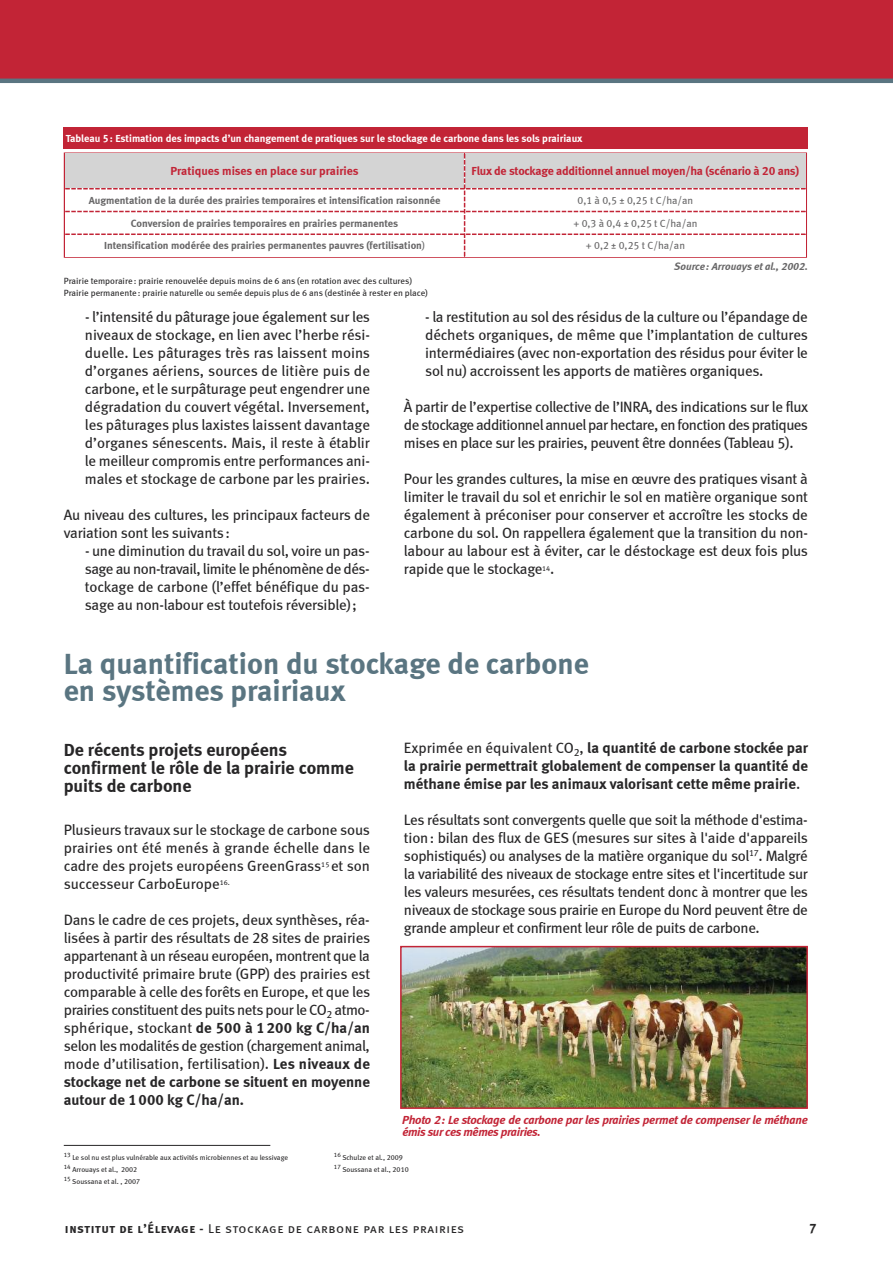
<style>
.page{position:relative;width:893px;height:1263px;background:#fff}
.page>*{position:absolute;margin:0;border:0;box-sizing:border-box;transform-origin:0 0}
.t1{font:30px/27px "Meta Bold LF";color:#5a7581}
.t2{font:18px/18px "Meta Bold LF";color:#272627}
.t3{font:15px/18px "Meta Book LF";letter-spacing:-.02em;color:#272627;text-align:justify}
.t4{font:15px/18px "Meta Bold LF";color:#272627}
.t5{font:13.5px "Meta Bold LF";color:#272627}
.t6{font:12.75px "Meta Book LF Caps";letter-spacing:.05em;color:#272627}
.t7{font:italic 12px/12px "Meta Bold LF";letter-spacing:-.025em;color:#c22436}
.t8{font:12px "Meta Bold LF";letter-spacing:-.015em;color:#c22436}
.t9{font:10.5px "Meta Bold LF";color:#686768}
.t10{font:10.5px "Meta Bold LF";color:#fff}
.t11{font:10.5px "Meta Book LF";color:#686768}
.t12{font:italic 10.5px "Meta Bold LF";color:#686768}
.t13{font:9px/12.6px "Meta Book LF";color:#272627}
.t14{font:7.2px "Meta Book LF";color:#272627}
.s1{font-family:"Meta Book LF"}
.s2{font-family:"Meta Bold LF"}
.s3{font-family:"Meta Bold LF Caps"}
</style>
<div class="page">
<div style="left:0;top:0;width:893px;height:81px;background:#c22436"></div>
<hr style="left:0;top:79px;width:893px;height:4px;background:#5a7581">
<div style="left:64px;top:152px;width:743px;height:106px;border:2px solid #c22436"></div>
<svg style="left:65px;top:154px;width:740px;height:102px"></svg>
<div style="left:64px;top:128px;width:744px;height:21px;background:#c22436"></div>
<hr style="left:64px;top:1145px;width:206px;height:1px;background:#272627">
<img style="left:403px;top:949px;width:402px;height:157px">
<div style="left:400px;top:946px;width:408px;height:163px;border:2px solid #c22436"></div>
<p class="t10" style="left:66px;top:132px;width:518px">tableau 5: estimation des impacts d’un changement de pratiques sur le stockage de carbone dans les sols prairiaux</p>
<p class="t8" style="left:170px;top:164px;width:190px">pratiques mises en place sur prairies</p>
<p class="t8" style="left:472px;top:164px;width:329px">flux de stockage additionnel annuel moyen/ha (scénario à 20 ans)</p>
<p class="t9" style="left:89px;top:194px;width:353px">Augmentation de la durée des prairies temporaires et intensification raisonnée</p>
<p class="t11" style="left:577px;top:194px;width:117px">0,1 à 0,5 ± 0,25 t C/ha/an</p>
<p class="t9" style="left:131px;top:217px;width:269px">conversion de prairies temporaires en prairies permanentes</p>
<p class="t11" style="left:573px;top:217px;width:126px">+ 0,3 à 0,4 ± 0,25 t C/ha/an</p>
<p class="t9" style="left:104px;top:239px;width:323px">intensification modérée des prairies permanentes pauvres (fertilisation<span class="s1">)</span></p>
<p class="t11" style="left:586px;top:239px;width:101px">+ 0,2 ± 0,25 t C/ha/an</p>
<p class="t13" style="left:64px;top:274px;width:366px">Prairie temporaire: prairie renouvelée depuis moins de 6 ans (en rotation avec des cultures)<br>Prairie permanente: prairie naturelle ou semée depuis plus de 6 ans (destinée à rester en place)</p>
<p class="t12" style="left:674px;top:260px;width:135px">Source: Arrouays et al., 2002.</p>
<p class="t3" style="left:85px;top:308px;width:287px">- l’intensité du pâturage joue également sur les niveaux de stockage, en lien avec l’herbe rési&shy;duelle. Les pâturages très ras laissent moins d’organes aériens, sources de litière puis de carbone, et le surpâturage peut engendrer une dégradation du couvert végétal. Inversement, les pâturages plus laxistes laissent davantage d’organes sénescents. Mais, il reste à établir le meilleur compromis entre performances ani&shy;males et stockage de carbone par les prairies.</p>
<p class="t3" style="left:64px;top:506px;width:308px">Au niveau des cultures, les principaux facteurs de variation sont les suivants:</p>
<p class="t3" style="left:85px;top:542px;width:286px">- une diminution du travail du sol, voire un pas&shy;sage au non-travail, limite le phénomène de dés&shy;tockage de carbone (l’effet bénéfique du pas&shy;sage au non-labour est toutefois réversible);</p>
<p class="t3" style="left:425px;top:308px;width:384px">- la restitution au sol des résidus de la culture ou l’épandage de déchets organiques, de même que l’implantation de cultures intermédiaires (avec non-exportation des résidus pour éviter le sol nu) accroissent les apports de matières organiques.</p>
<p class="t3" style="left:404px;top:398px;width:406px">À partir de l’expertise collective de l’INRA, des indications sur le flux de stockage additionnel annuel par hectare, en fonction des pratiques mises en place sur les prairies, peuvent être données (Tableau 5).</p>
<p class="t3" style="left:404px;top:470px;width:406px">Pour les grandes cultures, la mise en œuvre des pratiques visant à limiter le travail du sol et enrichir le sol en matière organique sont également à préconiser pour conserver et accroître les stocks de carbone du sol. On rappellera également que la transition du non&shy;labour au labour est à éviter, car le déstockage est deux fois plus rapide que le stockage<sup>14</sup>.</p>
<h1 class="t1" style="left:64px;top:650px;width:527px">La quantification du stockage de carbone en systèmes prairiaux</h1>
<p class="t2" style="left:64px;top:740px;width:292px">de récents projets européens confirment le rôle de la prairie comme puits de carbone</p>
<p class="t3" style="left:64px;top:821px;width:308px">Plusieurs travaux sur le stockage de carbone sous prairies ont été menés à grande échelle dans le cadre des projets européens GreenGrass<sup>15</sup> et son successeur CarboEurope<sup>16.</sup></p>
<p class="t3" style="left:64px;top:911px;width:308px">Dans le cadre de ces projets, deux synthèses, réa&shy;lisées à partir des résultats de 28 sites de prairies appartenant à un réseau européen, montrent que la productivité primaire brute (GPP) des prairies est comparable à celle des forêts en Europe, et que les prairies constituent des puits nets pour le CO<sub>2</sub> atmo-</p>
<p class="t4" style="left:64px;top:1019px;width:308px"><span class="s1">sphérique, stockant</span> de 500 à 1200 kg c/ha/an</p>
<p class="t3" style="left:64px;top:1037px;width:308px">selon les modalités de gestion (chargement animal, mode d’utilisation, fertilisation). <span class="s2">Les niveaux de</span></p>
<p class="t4" style="left:64px;top:1073px;width:308px">stockage net de carbone se situent en moyenne autour de 1000 kg c/ha/an.</p>
<p class="t4" style="left:404px;top:739px;width:406px;text-align:justify"><span class="s1">Exprimée en équivalent CO</span><sub>2</sub><span class="s1">,</span> la quantité de carbone stockée par la prairie permettrait globalement de compenser la quantité de méthane émise par les animaux valorisant cette même prairie<span class="s1">.</span></p>
<p class="t3" style="left:404px;top:811px;width:406px">Les résultats sont convergents quelle que soit la méthode d'estima&shy;tion: bilan des flux de GES (mesures sur sites à l'aide d'appareils sophistiqués) ou analyses de la matière organique du sol<sup>17</sup>. Malgré la variabilité des niveaux de stockage entre sites et l'incertitude sur les valeurs mesurées, ces résultats tendent donc à montrer que les niveaux de stockage sous prairie en Europe du Nord peuvent être de grande ampleur et confirment leur rôle de puits de carbone.</p>
<p class="t7" style="left:402px;top:1114px;width:407px">Photo 2: Le stockage de carbone par les prairies permet de compenser le méthane émis sur ces mêmes prairies.</p>
<p class="t14" style="left:64px;top:1153px;width:226px"><sup>13</sup> Le sol nu est plus vulnérable aux activités microbiennes et au lessivage</p>
<p class="t14" style="left:334px;top:1153px;width:71px"><sup>16</sup> Schulze et al., 2009</p>
<p class="t14" style="left:64px;top:1165px;width:75px"><sup>14</sup> Arrouays et al., 2002</p>
<p class="t14" style="left:334px;top:1165px;width:76px"><sup>17</sup> Soussana et al., 2010</p>
<p class="t14" style="left:64px;top:1177px;width:78px"><sup>15</sup> Soussana et al. , 2007</p>
<p class="t6" style="left:65px;top:1221px;width:401px"><span class="s3">institut de l’Élevage -</span> Le stockage de carbone par les prairies</p>
<p class="t5" style="left:809px;top:1220px;width:9px">7</p>
</div>
